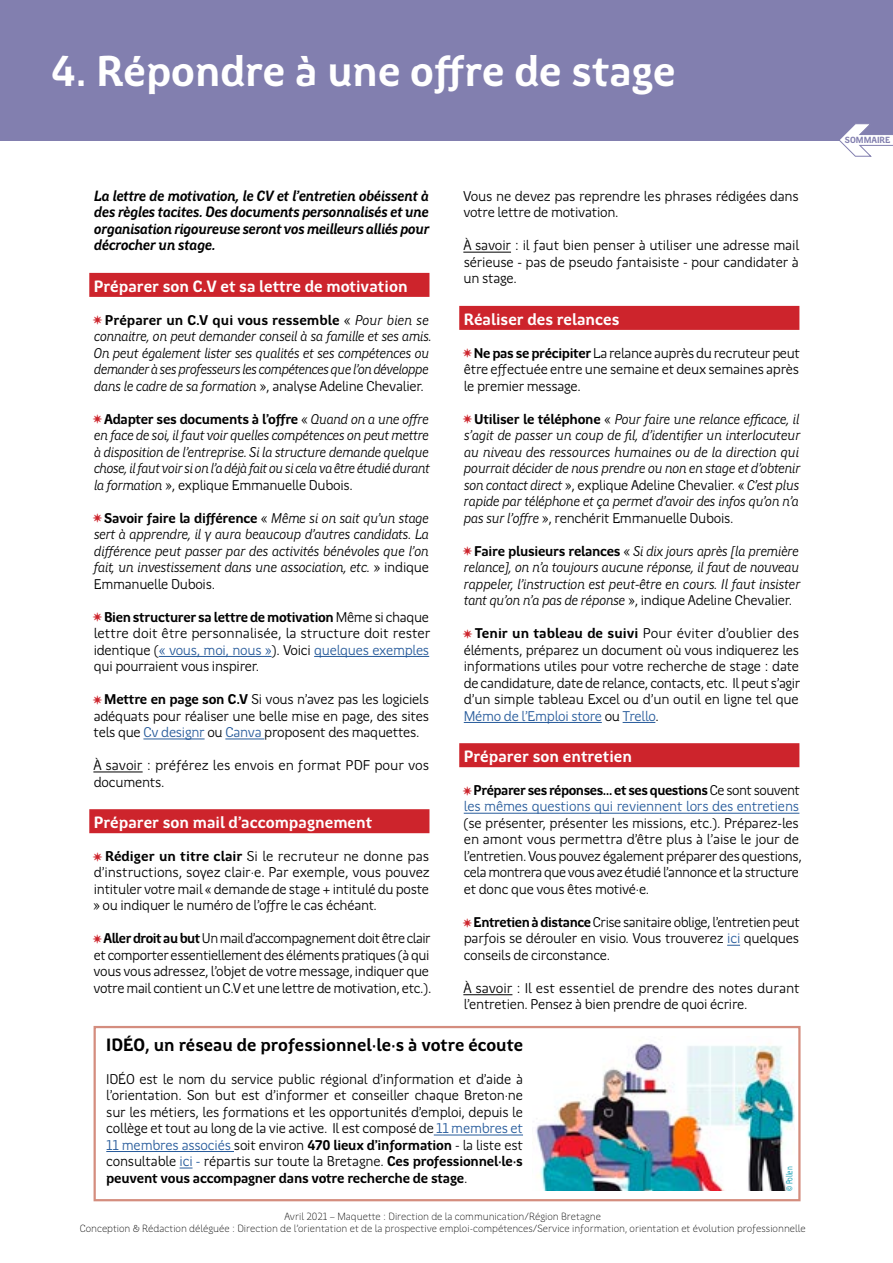
<style>
.page{position:relative;width:893px;height:1263px;background:#fff}
.page>*{position:absolute;margin:0;border:0;box-sizing:border-box;transform-origin:0 0}
.t1{font:700 43.5px "Region Bretagne New";color:#fff}
.t2{font:700 18px "Region Bretagne New";color:#000}
.t3{font:700 16.5px "Region Bretagne New";color:#fff}
.t4{font:italic 700 15px/16.5px "Region Bretagne New";letter-spacing:-.025em;color:#000;text-align:justify}
.t5{font:14.25px/16.5px "Region Bretagne New";letter-spacing:-.02em;color:#000;text-align:justify}
.t6{font:italic 14.25px/16.5px "Region Bretagne New";letter-spacing:-.02em;color:#000;text-align:justify}
.t7{font:14.25px/16.5px "Region Bretagne New";letter-spacing:-.015em;color:#275b9b}
.t8{font:100 10.5px/12px "Region Bretagne New";color:#000;text-align:center}
.t9{font:700 9px "Region Bretagne New";color:#827faf}
.t10{font:9px "Region Bretagne Cond New";color:#0096ae}
.s1{font-style:normal;color:#cd242c}
.s2{font-weight:700;font-style:normal}
.s3{font-style:normal}
.s4{color:#cd242c}
.s5{font-weight:700}
.s6{color:#275b9b}
.s7{font-weight:700;color:#000}
.s8{color:#000}
</style>
<div class="page">
<div style="left:0;top:0;width:893px;height:140px;background:#827faf"></div>
<div style="left:89px;top:273px;width:340px;height:24px;background:#cd242c"></div>
<hr style="left:159px;top:656px;width:113px;height:1px;background:#275b9b">
<hr style="left:314px;top:656px;width:115px;height:1px;background:#275b9b">
<hr style="left:143px;top:738px;width:62px;height:1px;background:#275b9b">
<hr style="left:225px;top:738px;width:39px;height:1px;background:#275b9b">
<hr style="left:93px;top:771px;width:50px;height:1px;background:#000">
<div style="left:89px;top:809px;width:340px;height:24px;background:#cd242c"></div>
<hr style="left:463px;top:252px;width:48px;height:1px;background:#000">
<div style="left:459px;top:306px;width:340px;height:24px;background:#cd242c"></div>
<hr style="left:464px;top:722px;width:138px;height:1px;background:#275b9b">
<hr style="left:623px;top:722px;width:32px;height:1px;background:#275b9b">
<div style="left:459px;top:743px;width:340px;height:24px;background:#cd242c"></div>
<hr style="left:464px;top:813px;width:335px;height:1px;background:#275b9b">
<svg style="left:727px;top:945px;width:13px;height:1px"></svg>
<hr style="left:463px;top:994px;width:49px;height:1px;background:#000">
<div style="left:94px;top:1026px;width:706px;height:175px;border:2px solid #d48d7e"></div>
<hr style="left:434px;top:1134px;width:89px;height:1px;background:#275b9b">
<hr style="left:106px;top:1151px;width:128px;height:1px;background:#275b9b">
<svg style="left:180px;top:1167px;width:13px;height:1px"></svg>
<img style="left:536px;top:1043px;width:258px;height:148px">
<svg style="left:838px;top:124px;width:55px;height:33px"></svg>
<h1 class="t1" style="left:51px;top:48px;width:626px">4. Répondre à une offre de stage</h1>
<p class="t4" style="left:94px;top:188px;width:337px">La lettre de motivation, le CV et l’entretien obéissent à des règles tacites. Des documents personnalisés et une organisation rigoureuse seront vos meilleurs alliés pour décrocher un stage.</p>
<p class="t3" style="left:94px;top:277px;width:315px">Préparer son C.V et sa lettre de motivation</p>
<p class="t6" style="left:92px;top:312px;width:341px;text-align:left"><span class="s1">k</span><span class="s2">Préparer un C.V qui vous ressemble</span> <span class="s3">«</span> Pour bien se connaitre, on peut demander conseil à sa famille et ses amis.<br>On peut également lister ses qualités et ses compétences ou demander à ses professeurs les compétences que l’on développe dans le cadre de sa formation <span class="s3">», analyse Adeline Chevalier.</span></p>
<p class="t6" style="left:92px;top:411px;width:339px"><span class="s1">k</span><span class="s2">Adapter ses documents à l’offre</span> <span class="s3">«</span> Quand on a une offre en face de soi, il faut voir quelles compétences on peut mettre à disposition de l’entreprise. Si la structure demande quelque chose, il faut voir si on l’a déjà fait ou si cela va être étudié durant la formation <span class="s3">», explique Emmanuelle Dubois.</span></p>
<p class="t6" style="left:92px;top:510px;width:338px"><span class="s1">k</span><span class="s2">Savoir faire la différence</span> <span class="s3">«</span> Même si on sait qu’un stage sert à apprendre, il y aura beaucoup d’autres candidats. La différence peut passer par des activités bénévoles que l’on fait, un investissement dans une association, etc. <span class="s3">» indique Emmanuelle Dubois.</span></p>
<p class="t5" style="left:92px;top:609px;width:340px"><span class="s4">k</span><span class="s5">Bien structurer sa lettre de motivation</span> Même si chaque lettre doit être personnalisée, la structure doit rester identique (<span class="s6">« vous, moi, nous »</span>). Voici <span class="s6">quelques exemples </span>qui pourraient vous inspirer.</p>
<p class="t5" style="left:92px;top:691px;width:338px"><span class="s4">k</span><span class="s5">Mettre en page son C.V</span> Si vous n’avez pas les logiciels adéquats pour réaliser une belle mise en page, des sites tels que <span class="s6">Cv designr</span> ou <span class="s6">Canva</span> proposent des maquettes.</p>
<p class="t5" style="left:93px;top:757px;width:337px">À savoir : préférez les envois en format PDF pour vos documents.</p>
<p class="t3" style="left:94px;top:813px;width:280px">Préparer son mail d’accompagnement</p>
<p class="t5" style="left:92px;top:848px;width:339px"><span class="s4">k</span><span class="s5">Rédiger un titre clair</span> Si le recruteur ne donne pas d’instructions, soyez clair·e. Par exemple, vous pouvez intituler votre mail « demande de stage + intitulé du poste » ou indiquer le numéro de l’offre le cas échéant.</p>
<p class="t5" style="left:92px;top:931px;width:341px;text-align:left"><span class="s4">k</span><span class="s5">Aller droit au but</span> Un mail d’accompagnement doit être clair et comporter essentiellement des éléments pratiques (à qui vous vous adressez, l’objet de votre message, indiquer que votre mail contient un C.V et une lettre de motivation, etc.).</p>
<p class="t5" style="left:463px;top:188px;width:337px">Vous ne devez pas reprendre les phrases rédigées dans votre lettre de motivation.</p>
<p class="t5" style="left:463px;top:238px;width:337px">À savoir : il faut bien penser à utiliser une adresse mail sérieuse - pas de pseudo fantaisiste - pour candidater à un stage.</p>
<p class="t3" style="left:464px;top:310px;width:157px">Réaliser des relances</p>
<p class="t5" style="left:462px;top:345px;width:339px"><span class="s4">k</span><span class="s5">Ne pas se précipiter</span> La relance auprès du recruteur peut être effectuée entre une semaine et deux semaines après le premier message.</p>
<p class="t6" style="left:462px;top:411px;width:340px"><span class="s1">k</span><span class="s2">Utiliser le téléphone</span> <span class="s3">«</span> Pour faire une relance efficace, il s’agit de passer un coup de fil, d’identifier un interlocuteur au niveau des ressources humaines ou de la direction qui pourrait décider de nous prendre ou non en stage et d’obtenir son contact direct <span class="s3">», explique Adeline Chevalier. «</span> C’est plus rapide par téléphone et ça permet d’avoir des infos qu’on n’a pas sur l’offre <span class="s3">», renchérit Emmanuelle Dubois.</span></p>
<p class="t6" style="left:462px;top:543px;width:340px"><span class="s1">k</span><span class="s2">Faire plusieurs relances</span> <span class="s3">«</span> Si dix jours après [la première relance], on n’a toujours aucune réponse, il faut de nouveau rappeler, l’instruction est peut-être en cours. Il faut insister tant qu’on n’a pas de réponse <span class="s3">», indique Adeline Chevalier.</span></p>
<p class="t5" style="left:462px;top:625px;width:340px"><span class="s4">k</span><span class="s5">Tenir un tableau de suivi</span> Pour éviter d’oublier des éléments, préparez un document où vous indiquerez les informations utiles pour votre recherche de stage : date de candidature, date de relance, contacts, etc. Il peut s’agir d’un simple tableau Excel ou d’un outil en ligne tel que <span class="s6">Mémo de l’Emploi store</span> ou <span class="s6">Trello</span>.</p>
<p class="t3" style="left:464px;top:747px;width:170px">Préparer son entretien</p>
<p class="t7" style="left:462px;top:782px;width:339px"><span class="s4">k</span><span class="s7">Préparer ses réponses… et ses questions</span> <span class="s8">Ce sont souvent </span>les mêmes questions qui reviennent lors des entretiens</p>
<p class="t5" style="left:464px;top:815px;width:340px;text-align:left">(se présenter, présenter les missions, etc.). Préparez-les en amont vous permettra d’être plus à l’aise le jour de l’entretien. Vous pouvez également préparer des questions, cela montrera que vous avez étudié l’annonce et la structure et donc que vous êtes motivé·e.</p>
<p class="t5" style="left:462px;top:914px;width:339px"><span class="s4">k</span><span class="s5">Entretien à distance</span> Crise sanitaire oblige, l’entretien peut parfois se dérouler en visio. Vous trouverez <span class="s6">ici</span> quelques conseils de circonstance.</p>
<p class="t5" style="left:463px;top:980px;width:338px">À savoir : Il est essentiel de prendre des notes durant l’entretien. Pensez à bien prendre de quoi écrire.</p>
<p class="t2" style="left:106px;top:1035px;width:418px">IDÉO, un réseau de professionnel·le·s à votre écoute</p>
<p class="t5" style="left:106px;top:1071px;width:418px">IDÉO est le nom du service public régional d’information et d’aide à l’orientation. Son but est d’informer et conseiller chaque Breton·ne sur les métiers, les formations et les opportunités d’emploi, depuis le collège et tout au long de la vie active. Il est composé de <span class="s6">11 membres et 11 membres associés</span> soit environ <span class="s5">470 lieux d’information</span> - la liste est consultable <span class="s6">ici -</span> répartis sur toute la Bretagne. <span class="s5">Ces professionnel·le·s peuvent vous accompagner dans votre recherche de stage</span>.</p>
<p class="t8" style="left:80px;top:1210px;width:728px">Avril 2021 – Maquette : Direction de la communication/Région Bretagne<br>Conception &amp; Rédaction déléguée : Direction de l’orientation et de la prospective emploi-compétences/Service information, orientation et évolution professionnelle</p>
<p class="t10" style="left:784px;top:1191px;width:26px;rotate:-90deg">© Pollen</p>
<p class="t9" style="left:845px;top:135px;width:47px">SOMMAIRE</p>
</div>
